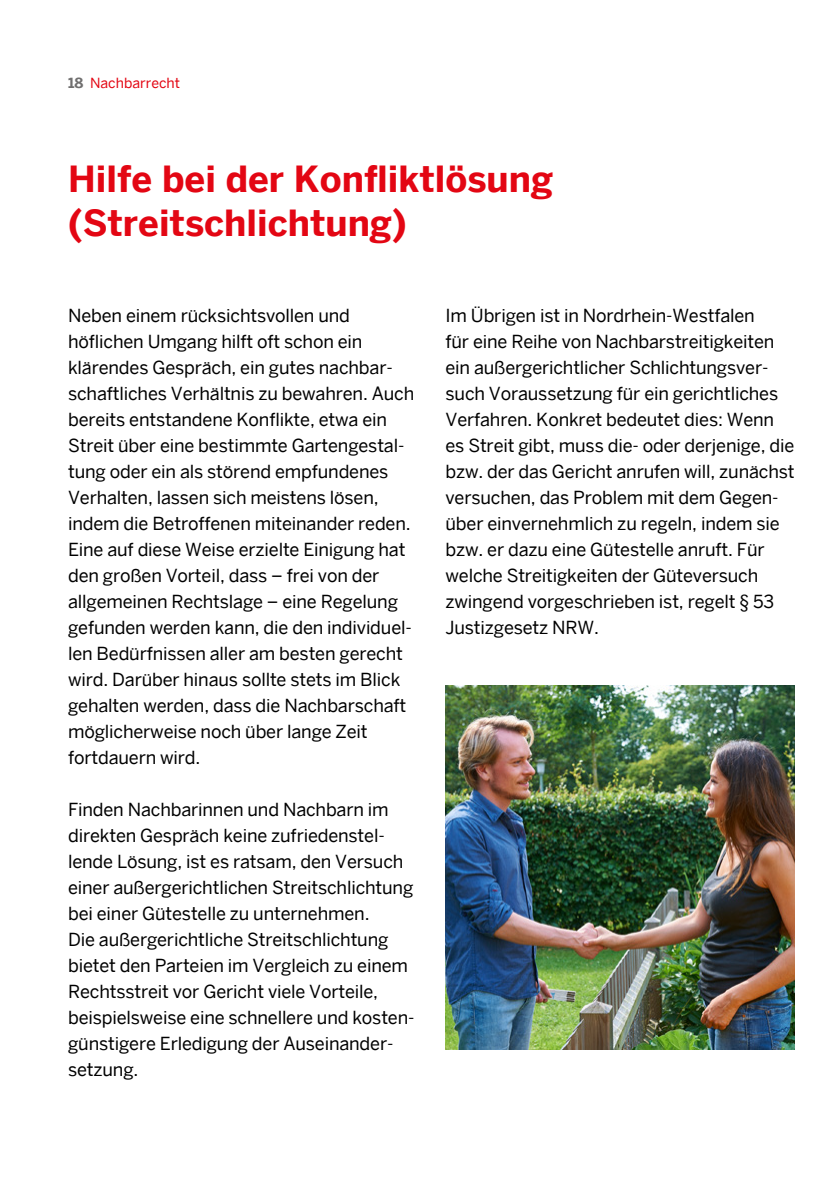
<style>
.page{position:relative;width:840px;height:1191px;background:#fff}
.page>*{position:absolute;margin:0;border:0;box-sizing:border-box;transform-origin:0 0}
.t1{font:700 36px/44px "Benton Sans";color:#e30613}
.t2{font:18px/26px "Benton Sans";letter-spacing:-.01em;color:#000}
.t3{font:14px "Benton Sans";color:#e30613}
.s1{font-weight:700;color:#706f6f}
</style>
<div class="page">
<img style="left:445px;top:685px;width:349px;height:364px">
<p class="t3" style="left:68px;top:77px;width:113px"><span class="s1">18</span> Nachbarrecht</p>
<h1 class="t1" style="left:68px;top:156px;width:486px">Hilfe bei der Konfliktlösung (Streitschlichtung)</h1>
<p class="t2" style="left:68px;top:303px;width:347px">Neben einem rücksichtsvollen und höflichen Umgang hilft oft schon ein klärendes Gespräch, ein gutes nachbar&shy;schaftliches Verhältnis zu bewahren. Auch bereits entstandene Konflikte, etwa ein Streit über eine bestimmte Gartengestal&shy;tung oder ein als störend empfundenes Verhalten, lassen sich meistens lösen, indem die Betroffenen miteinander reden.<br>Eine auf diese Weise erzielte Einigung hat den großen Vorteil, dass – frei von der allgemeinen Rechtslage – eine Regelung gefunden werden kann, die den individuel&shy;len Bedürfnissen aller am besten gerecht wird. Darüber hinaus sollte stets im Blick gehalten werden, dass die Nachbarschaft möglicherweise noch über lange Zeit fortdauern wird.</p>
<p class="t2" style="left:68px;top:797px;width:348px">Finden Nachbarinnen und Nachbarn im direkten Gespräch keine zufriedenstel&shy;lende Lösung, ist es ratsam, den Versuch einer außergerichtlichen Streitschlichtung bei einer Gütestelle zu unternehmen.<br>Die außergerichtliche Streitschlichtung bietet den Parteien im Vergleich zu einem Rechtsstreit vor Gericht viele Vorteile, beispielsweise eine schnellere und kosten&shy;günstigere Erledigung der Auseinander&shy;setzung.</p>
<p class="t2" style="left:445px;top:302px;width:350px">Im Übrigen ist in Nordrhein-Westfalen<br>für eine Reihe von Nachbarstreitigkeiten ein außergerichtlicher Schlichtungsver&shy;such Voraussetzung für ein gerichtliches Verfahren. Konkret bedeutet dies: Wenn es Streit gibt, muss die- oder derjenige, die bzw. der das Gericht anrufen will, zunächst versuchen, das Problem mit dem Gegen&shy;über einvernehmlich zu regeln, indem sie bzw. er dazu eine Gütestelle anruft. Für welche Streitigkeiten der Güteversuch zwingend vorgeschrieben ist, regelt § 53<br>Justizgesetz NRW.</p>
</div>
